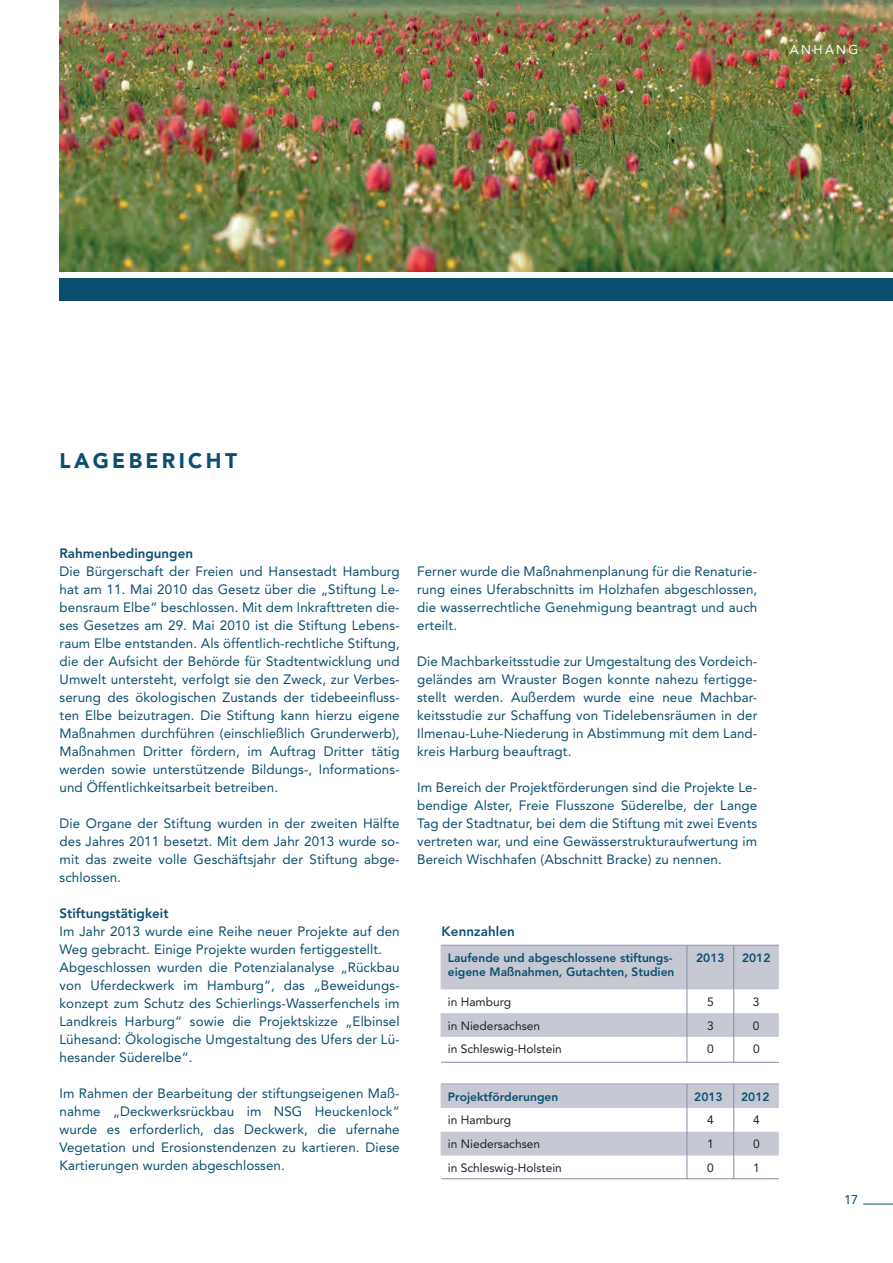
<style>
.page{position:relative;width:893px;height:1263px;background:#fff}
.page>*{position:absolute;margin:0;border:0;box-sizing:border-box;transform-origin:0 0}
.t1{font:900 21px "Avenir";letter-spacing:.16em;color:#0b4f70}
.t2{font:13.5px/18px "Avenir";letter-spacing:.01em;color:#0b4f70;text-align:justify}
.t3{font:800 13.5px "Avenir";color:#0b4f70}
.t4{font:12.75px "Avenir";letter-spacing:.19em;color:#fff}
.t5{font:12.75px "Avenir";color:#0b4f70}
.t6{font:800 12px/14.1px "Avenir";color:#0b4f70}
.t7{font:12px "Avenir";color:#231f20}
</style>
<div class="page">
<hr style="left:863px;top:1204px;width:30px;height:1px;background:#0b4f70">
<div style="left:60px;top:279px;width:833px;height:22px;background:#0b4f70"></div>
<img style="left:60px;top:0;width:833px;height:271px">
<div style="left:441px;top:946px;width:338px;height:43px;background:#c6c9d4"></div>
<hr style="left:687px;top:945px;width:1px;height:44px;background:#828ea5">
<hr style="left:733px;top:945px;width:1px;height:44px;background:#828ea5">
<svg style="left:441px;top:989px;width:338px;height:190px"></svg>
<div style="left:445px;top:1062px;width:335px;height:22px;background:#fff"></div>
<hr style="left:441px;top:1062px;width:338px;height:1px;background:#828ea5">
<hr style="left:441px;top:945px;width:338px;height:1px;background:#828ea5">
<hr style="left:442px;top:1178px;width:337px;height:1px;background:#828ea5">
<hr style="left:441px;top:1083px;width:338px;height:1px;background:#828ea5">
<p class="t4" style="left:783px;top:42px;width:70px">ANHANG</p>
<p class="t4" style="left:790px;top:42px;width:70px">ANHANG</p>
<h1 class="t1" style="left:60px;top:448px;width:179px">LAGEBERICHT</h1>
<p class="t3" style="left:60px;top:545px;width:135px">Rahmenbedingungen</p>
<p class="t2" style="left:60px;top:562px;width:342px">Die Bürgerschaft der Freien und Hansestadt Hamburg hat am 11. Mai 2010 das Gesetz über die „Stiftung Le&shy;bensraum Elbe“ beschlossen. Mit dem Inkrafttreten die&shy;ses Gesetzes am 29. Mai 2010 ist die Stiftung Lebens&shy;raum Elbe entstanden. Als öffentlich-rechtliche Stiftung, die der Aufsicht der Behörde für Stadtentwicklung und Umwelt untersteht, verfolgt sie den Zweck, zur Verbes&shy;serung des ökologischen Zustands der tidebeeinfluss&shy;ten Elbe beizutragen. Die Stiftung kann hierzu eigene Maßnahmen durchführen (einschließlich Grunderwerb), Maßnahmen Dritter fördern, im Auftrag Dritter tätig werden sowie unterstützende Bildungs-, Informations&shy;und Öffentlichkeitsarbeit betreiben.</p>
<p class="t2" style="left:60px;top:814px;width:342px">Die Organe der Stiftung wurden in der zweiten Hälfte des Jahres 2011 besetzt. Mit dem Jahr 2013 wurde so&shy;mit das zweite volle Geschäftsjahr der Stiftung abge&shy;schlossen.</p>
<p class="t3" style="left:60px;top:905px;width:111px">Stiftungstätigkeit</p>
<p class="t2" style="left:60px;top:922px;width:342px;text-align:left">Im Jahr 2013 wurde eine Reihe neuer Projekte auf den Weg gebracht. Einige Projekte wurden fertiggestellt.<br>Abgeschlossen wurden die Potenzialanalyse „Rückbau von Uferdeckwerk im Hamburg“, das „Beweidungs&shy;konzept zum Schutz des Schierlings-Wasserfenchels im Landkreis Harburg“ sowie die Projektskizze „Elbinsel Lühesand: Ökologische Umgestaltung des Ufers der Lü&shy;hesander Süderelbe“.</p>
<p class="t2" style="left:60px;top:1084px;width:342px">Im Rahmen der Bearbeitung der stiftungseigenen Maß&shy;nahme „Deckwerksrückbau im NSG Heuckenlock“ wurde es erforderlich, das Deckwerk, die ufernahe Vegetation und Erosionstendenzen zu kartieren. Diese Kartierungen wurden abgeschlossen.</p>
<p class="t2" style="left:417px;top:562px;width:342px">Ferner wurde die Maßnahmenplanung für die Renaturie&shy;rung eines Uferabschnitts im Holzhafen abgeschlossen, die wasserrechtliche Genehmigung beantragt und auch erteilt.</p>
<p class="t2" style="left:417px;top:652px;width:342px">Die Machbarkeitsstudie zur Umgestaltung des Vordeich&shy;geländes am Wrauster Bogen konnte nahezu fertigge&shy;stellt werden. Außerdem wurde eine neue Machbar&shy;keitsstudie zur Schaffung von Tidelebensräumen in der Ilmenau-Luhe-Niederung in Abstimmung mit dem Land&shy;kreis Harburg beauftragt.</p>
<p class="t2" style="left:417px;top:778px;width:342px">Im Bereich der Projektförderungen sind die Projekte Le&shy;bendige Alster, Freie Flusszone Süderelbe, der Lange Tag der Stadtnatur, bei dem die Stiftung mit zwei Events vertreten war, und eine Gewässerstrukturaufwertung im Bereich Wischhafen (Abschnitt Bracke) zu nennen.</p>
<p class="t3" style="left:442px;top:923px;width:75px">Kennzahlen</p>
<p class="t6" style="left:448px;top:951px;width:228px">Laufende und abgeschlossene stiftungs&shy;eigene Maßnahmen, Gutachten, Studien</p>
<p class="t6" style="left:696px;top:951px;width:30px">2013</p>
<p class="t6" style="left:742px;top:951px;width:30px">2012</p>
<p class="t7" style="left:448px;top:995px;width:65px">in Hamburg</p>
<p class="t7" style="left:707px;top:995px;width:8px">5</p>
<p class="t7" style="left:753px;top:995px;width:8px">3</p>
<p class="t7" style="left:448px;top:1018px;width:94px">in Niedersachsen</p>
<p class="t7" style="left:707px;top:1018px;width:8px">3</p>
<p class="t7" style="left:753px;top:1018px;width:8px">0</p>
<p class="t7" style="left:448px;top:1042px;width:116px">in Schleswig-Holstein</p>
<p class="t7" style="left:707px;top:1042px;width:8px">0</p>
<p class="t7" style="left:753px;top:1042px;width:8px">0</p>
<p class="t6" style="left:448px;top:1089px;width:112px">Projektförderungen</p>
<p class="t6" style="left:694px;top:1089px;width:30px">2013</p>
<p class="t6" style="left:741px;top:1089px;width:30px">2012</p>
<p class="t7" style="left:448px;top:1113px;width:65px">in Hamburg</p>
<p class="t7" style="left:707px;top:1113px;width:8px">4</p>
<p class="t7" style="left:753px;top:1113px;width:8px">4</p>
<p class="t7" style="left:448px;top:1137px;width:94px">in Niedersachsen</p>
<p class="t7" style="left:707px;top:1137px;width:8px">1</p>
<p class="t7" style="left:753px;top:1137px;width:8px">0</p>
<p class="t7" style="left:448px;top:1161px;width:116px">in Schleswig-Holstein</p>
<p class="t7" style="left:707px;top:1161px;width:8px">0</p>
<p class="t7" style="left:753px;top:1161px;width:8px">1</p>
<p class="t5" style="left:844px;top:1192px;width:16px">17</p>
</div>
